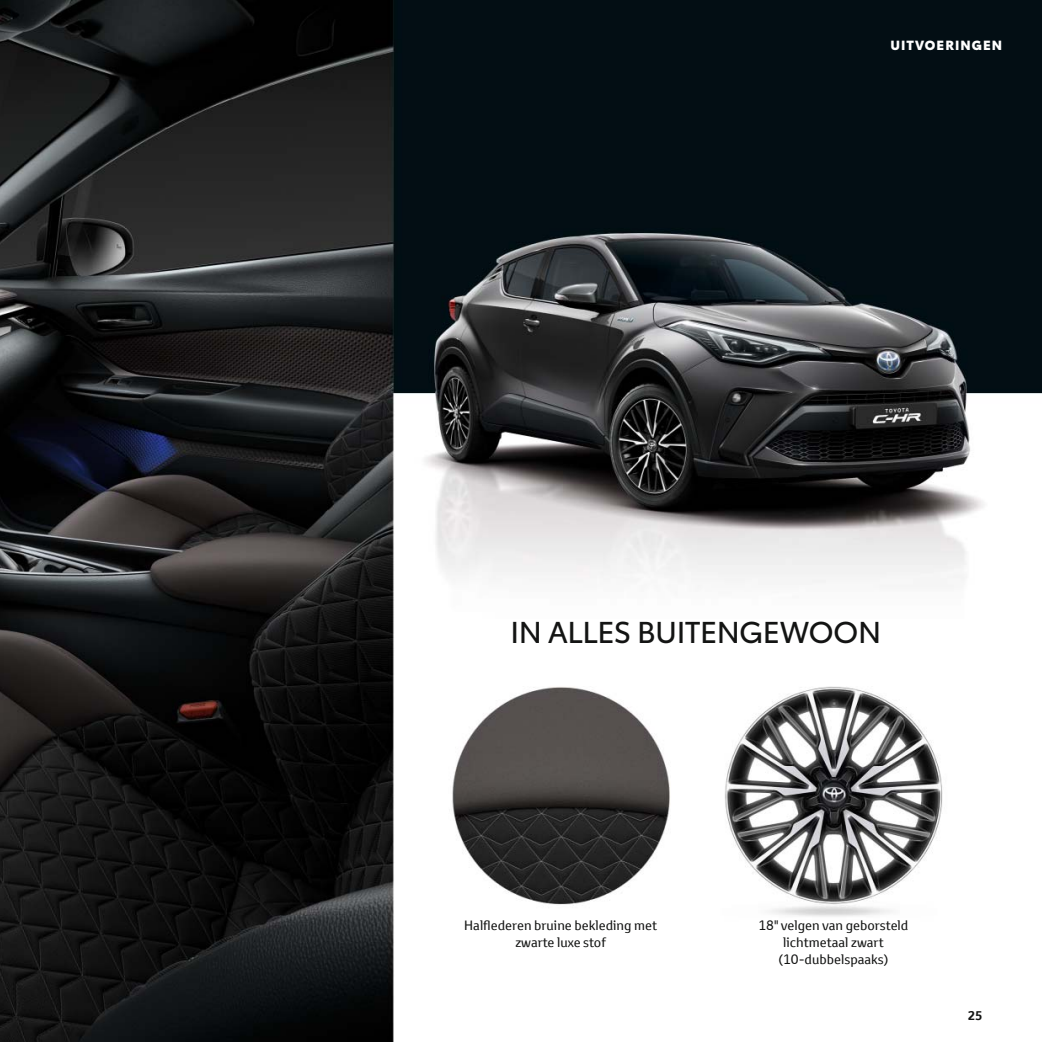
<style>
.page{position:relative;width:1042px;height:1042px;background:#fff}
.page>*{position:absolute;margin:0;border:0;box-sizing:border-box;transform-origin:0 0}
.t1{font:29.75px "Toyota Type";letter-spacing:-.02em;color:#131413}
.t2{font:13.12px/16.8px "Toyota Text";color:#131413;text-align:center}
.t3{font:900 13.12px "Toyota Type";letter-spacing:.08em;color:#fff}
.t4{font:700 12.25px "Toyota Text";color:#131413}
</style>
<div class="page">
<img style="left:0;top:0;width:1042px;height:1041px">
<p class="t3" style="left:890px;top:40px;width:113px">UITVOERINGEN</p>
<h1 class="t1" style="left:511px;top:622px;width:372px">IN ALLES BUITENGEWOON</h1>
<p class="t2" style="left:464px;top:917px;width:194px">Halflederen bruine bekleding met zwarte luxe stof</p>
<p class="t2" style="left:758px;top:917px;width:151px">18" velgen van geborsteld lichtmetaal zwart (10-dubbelspaaks)</p>
<p class="t4" style="left:968px;top:1007px;width:16px">25</p>
</div>
